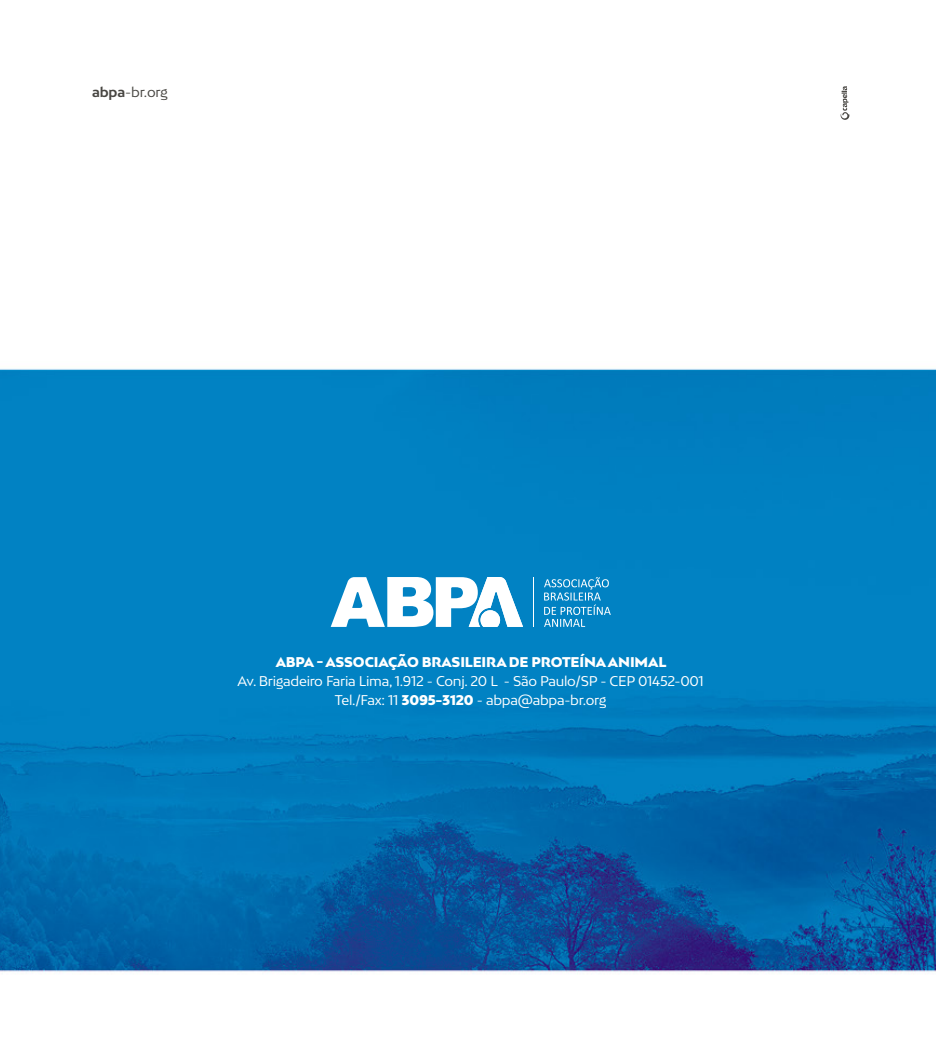
<style>
.page{position:relative;width:936px;height:1063px;background:#fff}
.page>*{position:absolute;margin:0;border:0;box-sizing:border-box;transform-origin:0 0}
.t1{font:13.35px/19.4px "Bw Mitga";letter-spacing:-.02em;color:#fff;text-align:center}
.t2{font:900 13.35px "Bw Mitga";letter-spacing:-.01em;color:#fff}
.t3{font:13.35px "Bw Mitga";color:#484642}
.s1{font-weight:700}
.s2{font-weight:900}
</style>
<div class="page">
<img style="left:0;top:114px;width:935px;height:860px">
<svg style="left:330px;top:577px;width:193px;height:50px"></svg>
<hr style="left:533px;top:577px;width:1px;height:50px;background:#fff">
<svg style="left:544px;top:577px;width:66px;height:50px;background:#3199ce"></svg>
<svg style="left:840px;top:86px;width:9px;height:34px"></svg>
<p class="t3" style="left:92px;top:83px;width:77px"><span class="s1">abpa</span>-br.org</p>
<p class="t2" style="left:276px;top:653px;width:392px">ABPA - ASSOCIAÇÃO BRASILEIRA DE PROTEÍNA ANIMAL</p>
<p class="t1" style="left:238px;top:671px;width:467px">Av. Brigadeiro Faria Lima, 1.912 - Conj. 20 L - São Paulo/SP - CEP 01452-001<br>Tel./Fax: 11 <span class="s2">3095-3120</span> - abpa@abpa-br.org</p>
</div>
